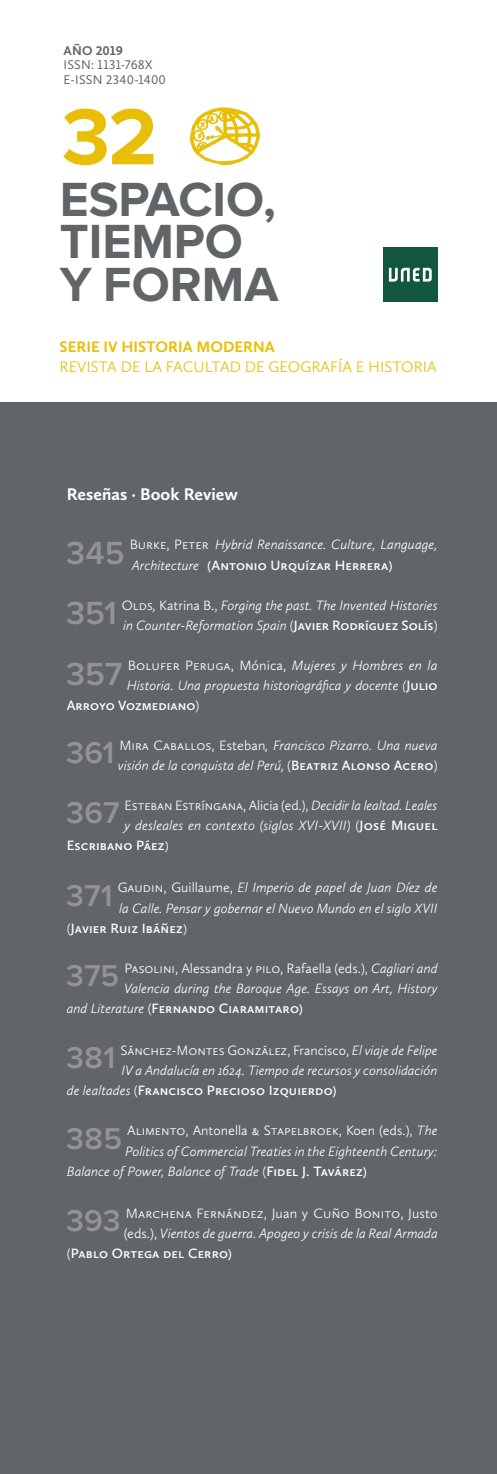
<style>
.page{position:relative;width:497px;height:1474px;background:#fff}
.page>*{position:absolute;margin:0;border:0;box-sizing:border-box;transform-origin:0 0}
.t1{font:700 82.25px "Proxima Nova";color:#e8be06}
.t2{font:700 49.7px/42.7px "Proxima Nova";color:#626568}
.t3{font:600 33.07px "Proxima Nova";color:#929298}
.t4{font:600 31.15px "Proxima Nova";letter-spacing:.005em;color:#929298}
.t5{font:700 17.5px "Calluna Sans";color:#fff}
.t6{font:300 15.75px "Calluna Sans";color:#e8be06}
.t7{font:700 15.75px "Calluna Sans";color:#e8be06}
.t8{font:italic 300 14px/20.1px "Calluna Sans";color:#fff}
.t9{font:300 14px "Calluna Sans";color:#fff}
.t10{font:600 14px "Calluna Sans";letter-spacing:.01em;color:#fff}
.t11{font:13.12px/14.7px "Calluna Sans";letter-spacing:.015em;color:#626568}
.t12{font:700 13.12px "Calluna Sans";letter-spacing:.005em;color:#626568}
.s1{font-weight:600;font-style:normal}
.s2{font-style:normal}
.s3{font-weight:300}
.s4{font-style:italic}
.s5{font-weight:300;font-style:italic}
</style>
<div class="page">
<div style="left:382px;top:247px;width:55px;height:55px;background:#125642"></div>
<svg style="left:388px;top:268px;width:43px;height:14px"></svg>
<svg style="left:191px;top:107px;width:68px;height:58px"></svg>
<div style="left:0;top:402px;width:496px;height:1071px;background:#626568"></div>
<p class="t12" style="left:63px;top:42px;width:61px">AÑO 2019</p>
<p class="t11" style="left:63px;top:57px;width:104px">ISSN: 1131-768X<br>E-ISSN 2340-1400</p>
<h1 class="t1" style="left:62px;top:89px;width:97px">32</h1>
<h2 class="t2" style="left:60px;top:179px;width:220px">ESPACIO,<br>TIEMPO<br>Y FORMA</h2>
<p class="t7" style="left:60px;top:337px;width:216px">SERIE IV HISTORIA MODERNA</p>
<p class="t6" style="left:60px;top:357px;width:378px">REVISTA DE LA FACULTAD DE GEOGRAFÍA E HISTORIA</p>
<p class="t5" style="left:67px;top:483px;width:172px">Reseñas · Book Review</p>
<p class="t8" style="left:131px;top:534px;width:307px;text-indent:77px"><sup>,</sup> Hybrid Renaissance. Culture, Language,<br>Architecture<sup>.</sup> <span class="s1">(Antonio Urquízar Herrera)</span></p>
<h3 class="t3" style="left:66px;top:534px;width:60px">345</h3>
<p class="t9" style="left:129px;top:536px;width:60px">Burke, Peter</p>
<h3 class="t3" style="left:66px;top:594px;width:52px">351</h3>
<p class="t8" style="left:122px;top:594px;width:317px"><span class="s2">Olds</span>, <span class="s2">Katrina B.,</span> Forging the past. The Invented Histories in Counter-Reformation Spain <span class="s2">(</span><span class="s1">Javier Rodríguez Solís</span><span class="s2">)</span></p>
<h3 class="t3" style="left:66px;top:654px;width:58px">357</h3>
<p class="t9" style="left:128px;top:656px;width:32px">Bolufer</p>
<p class="t8" style="left:185px;top:654px;width:253px"><span class="s2">Peru ga, Mónica,</span> Mujeres y Hombres en la</p>
<p class="t8" style="left:127px;top:675px;width:312px">Historia. Una propuesta historiográfica y docente (<span class="s1">Julio</span></p>
<p class="t10" style="left:67px;top:696px;width:134px">Arroyo Vozmediano<span class="s3">)</span></p>
<h3 class="t4" style="left:66px;top:734px;width:50px">361</h3>
<p class="t8" style="left:118px;top:735px;width:321px"><span class="s2">Mira Caballos, Esteban</span>, Francisco Pizarro. Una nueva visión de la conquista del Perú, <span class="s2">(</span><span class="s1">Beatriz Alonso Acero</span><span class="s2">)</span></p>
<h3 class="t4" style="left:66px;top:794px;width:55px">367</h3>
<p class="t9" style="left:124px;top:797px;width:314px">Este ban Estríngana, Alicia (ed.), <span class="s4">Decidir la lealtad. Leales</span></p>
<p class="t8" style="left:124px;top:815px;width:314px">y desleales en contexto (siglos XVI-XVII) <span class="s2">(</span><span class="s1">José Miguel</span></p>
<p class="t10" style="left:67px;top:837px;width:103px">Escribano Páez<span class="s3">)</span></p>
<h3 class="t4" style="left:66px;top:877px;width:48px">371</h3>
<p class="t8" style="left:118px;top:877px;width:321px"><span class="s2">Gaud in, Guillaume,</span> El Imperio de papel de Juan Díez de</p>
<p class="t8" style="left:119px;top:897px;width:319px">la Calle. Pensar y gobernar el Nuevo Mundo en el siglo XVII</p>
<p class="t10" style="left:67px;top:919px;width:122px"><span class="s3">(</span>Javier Ruiz Ibáñez<span class="s3">)</span></p>
<h3 class="t4" style="left:66px;top:957px;width:55px">375</h3>
<p class="t9" style="left:124px;top:959px;width:314px">Pasolini, Alessandra y pilo, Rafaella (eds.), <span class="s4">Cagliari and</span></p>
<p class="t8" style="left:124px;top:977px;width:314px">Valencia during the Baroque Age. Essays on Art, History</p>
<p class="t10" style="left:67px;top:999px;width:237px"><span class="s5">and Literature</span> <span class="s3">(</span>Fernando Ciaramitaro)</p>
<h3 class="t4" style="left:66px;top:1040px;width:51px">381</h3>
<p class="t9" style="left:120px;top:1042px;width:318px">Sánchez-Montes González, Francisco, <span class="s4">El viaje de Felipe</span></p>
<p class="t8" style="left:121px;top:1060px;width:317px">IV a Andalucía en 1624. Tiempo de recursos y consolidación</p>
<p class="t10" style="left:67px;top:1082px;width:271px"><span class="s5">de lealtades</span> <span class="s3">(</span>Francisco Precioso Izquierdo)</p>
<h3 class="t4" style="left:66px;top:1120px;width:57px">385</h3>
<p class="t9" style="left:127px;top:1122px;width:151px">Alime nto, Antonella &amp; Stape</p>
<p class="t9" style="left:296px;top:1122px;width:142px">lbroek, Koen (eds.), <span class="s4">The</span></p>
<p class="t8" style="left:125px;top:1140px;width:313px">Politics of Commercial Treaties in the Eighteenth Century:</p>
<p class="t8" style="left:67px;top:1160px;width:301px">Balance of Power, Balance of Trade <span class="s2">(</span><span class="s1">Fidel J. Tavárez)</span></p>
<h3 class="t4" style="left:66px;top:1202px;width:56px">393</h3>
<p class="t9" style="left:126px;top:1204px;width:313px">Marchena Fernández, Juan y Cu ño Bonito, Justo</p>
<p class="t8" style="left:124px;top:1223px;width:315px"><span class="s2">(eds.),</span> Vientos de guerra. Apogeo y crisis de la Real Armada</p>
<p class="t10" style="left:67px;top:1244px;width:166px"><span class="s3">(</span>Pablo Ortega del Cerro)</p>
</div>
